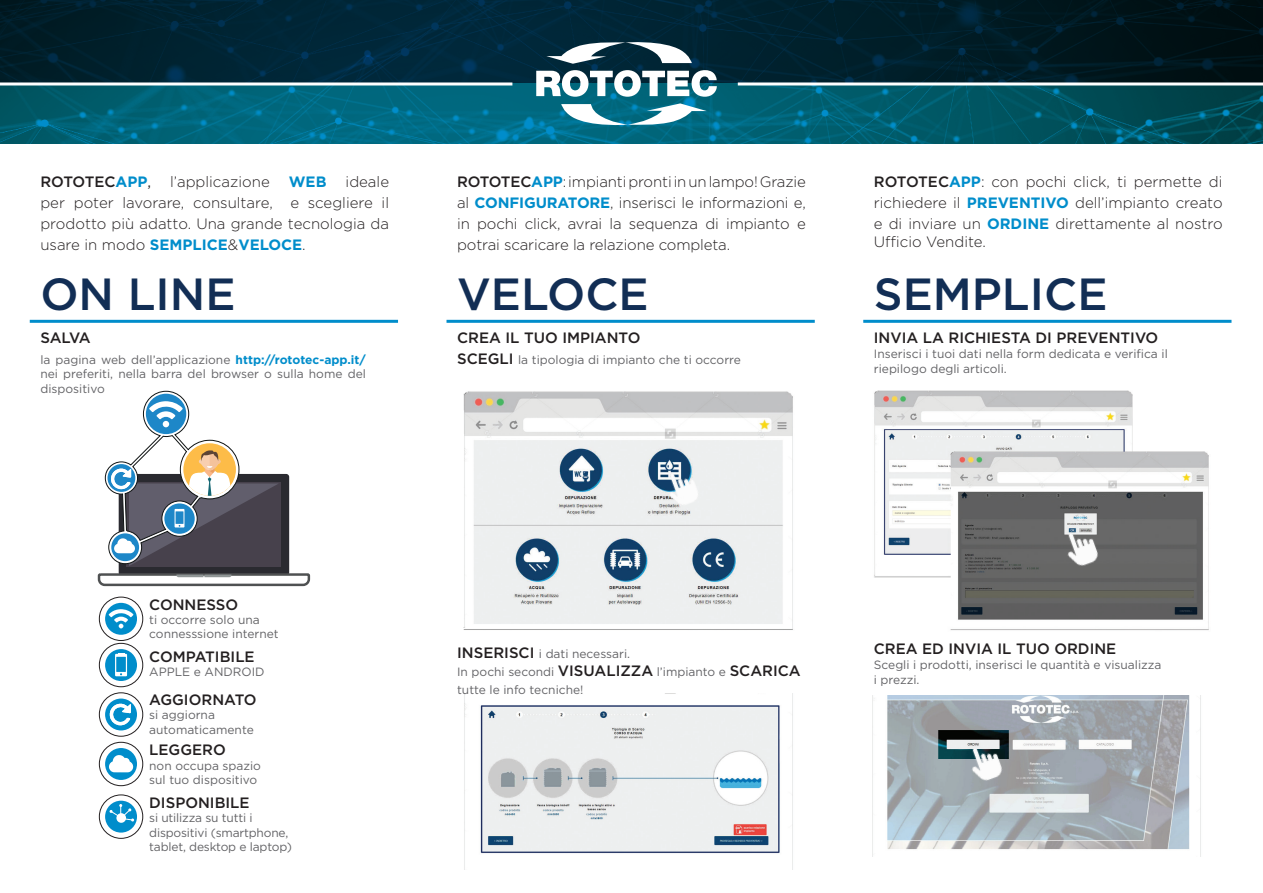
<style>
.page{position:relative;width:1263px;height:893px;background:#fff}
.page>*{position:absolute;margin:0;border:0;box-sizing:border-box;transform-origin:0 0}
.t1{font:500 45px "Gotham";color:#122e55}
.t2{font:300 15px/21px "Gotham";color:#231f20;text-align:justify}
.t3{font:500 15px "Gotham";color:#231f20}
.t4{font:500 15px "Gotham";letter-spacing:-.02em;color:#231f20}
.t5{font:700 15px "Gotham";color:#008dcb}
.t6{font:12px/14.4px "Gotham";color:#636366}
.s1{font-weight:700;color:#008dcb}
.s2{font-weight:500}
.s3{font-weight:400}
.s4{font-weight:500;font-size:15px;color:#231f20}
</style>
<div class="page">
<img style="left:0;top:0;width:1263px;height:144px">
<svg style="left:546px;top:40px;width:146px;height:24px"></svg>
<svg style="left:561px;top:103px;width:146px;height:24px"></svg>
<svg style="left:536px;top:70px;width:181px;height:27px"></svg>
<hr style="left:0;top:82px;width:512px;height:3px;background:#fff">
<hr style="left:738px;top:82px;width:525px;height:3px;background:#fff">
<div style="left:119px;top:474px;width:170px;height:101px;background:#2a2a30;border-radius:3px"></div>
<svg style="left:97px;top:572px;width:214px;height:15px"></svg>
<div style="left:127px;top:482px;width:154px;height:85px;background:#47414c"></div>
<img style="left:463px;top:391px;width:330px;height:239px">
<img style="left:874px;top:390px;width:335px;height:240px">
<img style="left:872px;top:695px;width:329px;height:161px">
<img style="left:464px;top:694px;width:329px;height:176px">
<svg style="left:104px;top:390px;width:175px;height:176px"></svg>
<div style="left:105px;top:603px;width:32px;height:32px;background:#008dcb;border-radius:50%"></div>
<svg style="left:109px;top:609px;width:25px;height:19px"></svg>
<div style="left:99px;top:597px;width:44px;height:44px;border:1px solid #231f20;border-radius:50%"></div>
<div style="left:99px;top:643px;width:44px;height:44px;border:1px solid #231f20;border-radius:50%"></div>
<svg style="left:105px;top:649px;width:32px;height:32px"></svg>
<svg style="left:115px;top:654px;width:12px;height:22px"></svg>
<div style="left:99px;top:692px;width:44px;height:45px;border:1px solid #231f20;border-radius:50%"></div>
<div style="left:105px;top:698px;width:32px;height:32px;background:#008dcb;border-radius:50%"></div>
<svg style="left:109px;top:703px;width:22px;height:22px"></svg>
<div style="left:99px;top:742px;width:44px;height:44px;border:1px solid #231f20;border-radius:50%"></div>
<svg style="left:105px;top:748px;width:32px;height:32px"></svg>
<svg style="left:109px;top:755px;width:24px;height:17px"></svg>
<div style="left:99px;top:794px;width:44px;height:45px;border:1px solid #231f20;border-radius:50%"></div>
<div style="left:105px;top:801px;width:32px;height:32px;background:#008dcb;border-radius:50%"></div>
<hr style="left:30px;top:320px;width:368px;height:3px;background:#008dcb">
<hr style="left:446px;top:320px;width:369px;height:3px;background:#008dcb">
<hr style="left:863px;top:320px;width:368px;height:3px;background:#008dcb">
<img style="left:1056px;top:519px;width:62px;height:60px">
<img style="left:955px;top:734px;width:62px;height:60px">
<img style="left:652px;top:459px;width:62px;height:60px">
<svg style="left:110px;top:804px;width:24px;height:18px"></svg>
<p class="t2" style="left:40px;top:170px;width:350px;text-indent:305px">ideale per poter lavorare, consultare, e scegliere il prodotto più adatto. Una grande tecnologia da usare in modo <span class="s1">SEMPLICE</span>&amp;<span class="s1">VELOCE</span>.</p>
<p class="t2" style="left:457px;top:170px;width:350px"><span class="s2">ROTOTEC</span><span class="s1">APP</span>: impianti pronti in un lampo! Grazie al <span class="s1">CONFIGURATORE</span>, inserisci le informazioni e, in pochi click, avrai la sequenza di impianto e potrai scaricare la relazione completa.</p>
<p class="t2" style="left:874px;top:170px;width:350px"><span class="s2">ROTOTEC</span><span class="s1">APP</span>: con pochi click, ti permette di richiedere il <span class="s1">PREVENTIVO</span> dell’impianto creato e di inviare un <span class="s1">ORDINE</span> direttamente al nostro</p>
<p class="t4" style="left:40px;top:172px;width:112px">ROTOTEC<span class="s1">APP</span><span class="s3">,</span></p>
<p class="t2" style="left:170px;top:170px;width:101px">l’applicazione</p>
<p class="t5" style="left:289px;top:171px;width:39px">WEB</p>
<p class="t2" style="left:874px;top:230px;width:114px">Ufficio Vendite.</p>
<h1 class="t1" style="left:40px;top:265px;width:197px">ON LINE</h1>
<h1 class="t1" style="left:457px;top:265px;width:193px">VELOCE</h1>
<h1 class="t1" style="left:874px;top:265px;width:235px">SEMPLICE</h1>
<p class="t3" style="left:40px;top:328px;width:52px">SALVA</p>
<p class="t6" style="left:40px;top:352px;width:327px;text-align:justify">la pagina web dell’applicazione <span class="s1">http://rototec-app.it/ </span>nei preferiti, nella barra del browser o sulla home del dispositivo</p>
<p class="t3" style="left:149px;top:594px;width:91px">CONNESSO</p>
<p class="t6" style="left:149px;top:612px;width:131px">ti occorre solo una connesssione internet</p>
<p class="t3" style="left:149px;top:646px;width:107px">COMPATIBILE</p>
<p class="t6" style="left:149px;top:664px;width:117px">APPLE e ANDROID</p>
<p class="t3" style="left:149px;top:690px;width:109px">AGGIORNATO</p>
<p class="t6" style="left:149px;top:708px;width:106px">si aggiorna automaticamente</p>
<p class="t3" style="left:149px;top:740px;width:78px">LEGGERO</p>
<p class="t6" style="left:149px;top:758px;width:113px">non occupa spazio sul tuo dispositivo</p>
<p class="t3" style="left:149px;top:793px;width:102px">DISPONIBILE</p>
<p class="t6" style="left:149px;top:811px;width:144px">si utilizza su tutti i dispositivi (smartphone, tablet, desktop e laptop)</p>
<p class="t3" style="left:457px;top:328px;width:185px">CREA IL TUO IMPIANTO</p>
<p class="t6" style="left:457px;top:352px;width:285px"><span class="s4">SCEGLI</span> la tipologia di impianto che ti occorre</p>
<p class="t3" style="left:874px;top:328px;width:286px">INVIA LA RICHIESTA DI PREVENTIVO</p>
<p class="t6" style="left:874px;top:346px;width:295px;line-height:15px">Inserisci i tuoi dati nella form dedicata e verifica il riepilogo degli articoli.</p>
<p class="t6" style="left:457px;top:645px;width:345px;line-height:18px"><span class="s4">INSERISCI</span> i dati necessari.<br>In pochi secondi <span class="s4">VISUALIZZA</span> l’impianto e <span class="s4">SCARICA </span>tutte le info tecniche!</p>
<p class="t3" style="left:874px;top:639px;width:244px">CREA ED INVIA IL TUO ORDINE</p>
<p class="t6" style="left:874px;top:657px;width:289px;line-height:15px">Scegli i prodotti, inserisci le quantità e visualizza i prezzi.</p>
</div>
